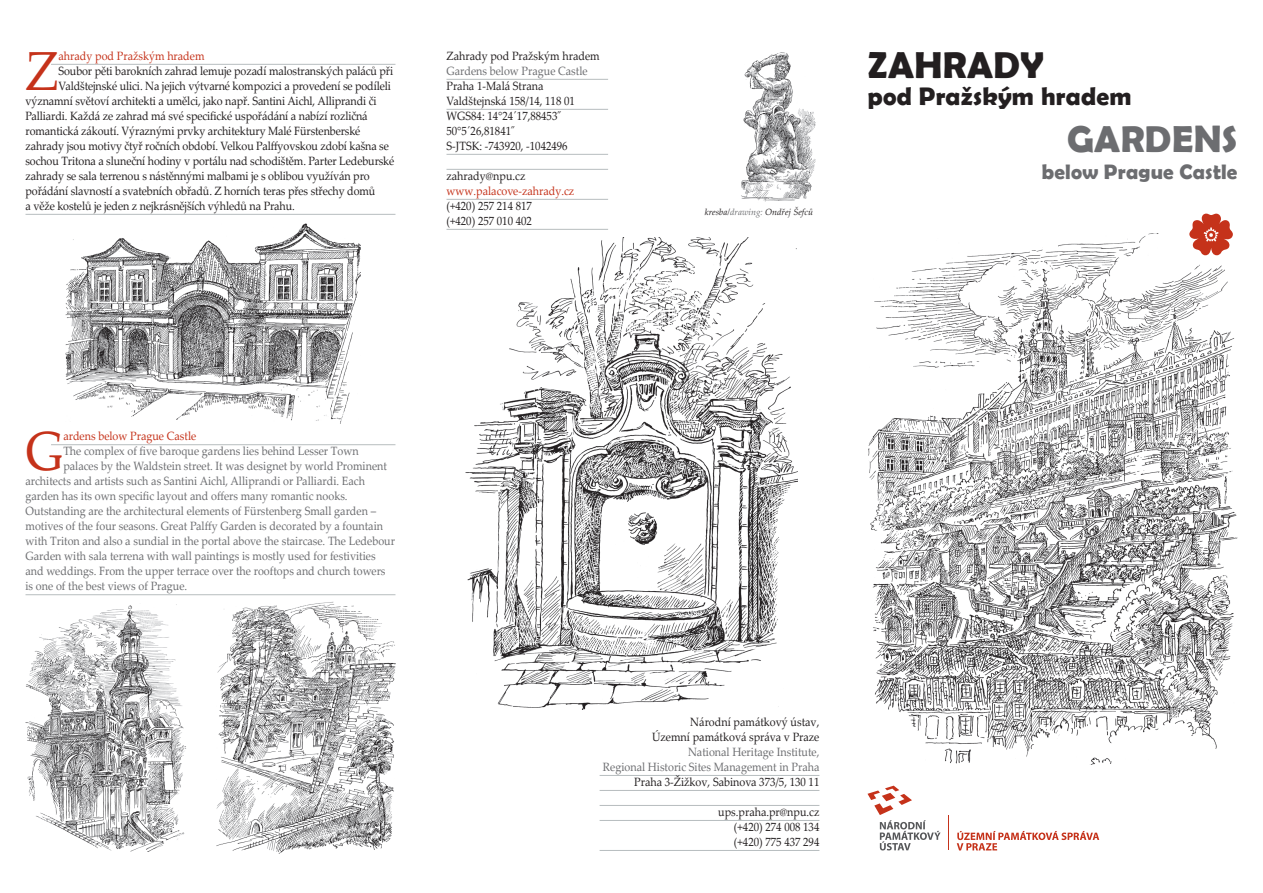
<style>
.page{position:relative;width:1263px;height:893px;background:#fff}
.page>*{position:absolute;margin:0;border:0;box-sizing:border-box;transform-origin:0 0}
.t1{font:55.05px "Palatino Linotype";color:#c5321a;scale:.9 1}
.t2{font:700 37.5px "Berlin Sans FB Demi";letter-spacing:.01em;color:#231f20}
.t3{font:700 37.5px "Berlin Sans FB Demi";letter-spacing:.01em;color:#6c6d70}
.t4{font:700 25.5px "Berlin Sans FB Demi";letter-spacing:.01em;color:#231f20}
.t5{font:700 21px "Berlin Sans FB Demi";letter-spacing:.01em;color:#6c6d70}
.t6{font:12px/15px "Palatino Linotype";letter-spacing:-.01em;color:#231f20;scale:.9 1}
.t7{font:12px/15px "Palatino Linotype";color:#6c6d70;text-align:right;scale:.9 1}
.t8{font:12px "Palatino Linotype";color:#c5321a;scale:.9 1}
.t9{font:italic 9px "Palatino Linotype";color:#231f20}
.s1{color:#6c6d70}
</style>
<div class="page">
<img style="left:465px;top:237px;width:332px;height:472px">
<img style="left:65px;top:223px;width:296px;height:200px">
<img style="left:868px;top:234px;width:369px;height:530px">
<hr style="left:51px;top:64px;width:344px;height:1px;background:#b7bdbf">
<hr style="left:26px;top:214px;width:369px;height:1px;background:#b7bdbf">
<hr style="left:51px;top:444px;width:344px;height:1px;background:#b7bdbf">
<hr style="left:26px;top:594px;width:369px;height:1px;background:#b7bdbf">
<hr style="left:446px;top:79px;width:162px;height:1px;background:#b7bdbf">
<hr style="left:446px;top:109px;width:162px;height:1px;background:#b7bdbf">
<hr style="left:446px;top:154px;width:162px;height:1px;background:#b7bdbf">
<hr style="left:446px;top:169px;width:162px;height:1px;background:#b7bdbf">
<hr style="left:446px;top:199px;width:162px;height:1px;background:#b7bdbf">
<hr style="left:446px;top:229px;width:162px;height:1px;background:#b7bdbf">
<hr style="left:600px;top:775px;width:219px;height:1px;background:#b7bdbf">
<hr style="left:600px;top:790px;width:219px;height:1px;background:#b7bdbf">
<hr style="left:600px;top:805px;width:219px;height:1px;background:#b7bdbf">
<hr style="left:600px;top:820px;width:219px;height:1px;background:#b7bdbf">
<hr style="left:600px;top:850px;width:219px;height:1px;background:#b7bdbf">
<img style="left:25px;top:604px;width:161px;height:247px">
<img style="left:217px;top:601px;width:178px;height:253px">
<img style="left:741px;top:52px;width:75px;height:150px">
<svg style="left:867px;top:786px;width:73px;height:64px"></svg>
<svg style="left:957px;top:831px;width:142px;height:19px"></svg>
<hr style="left:948px;top:816px;width:1px;height:34px;background:#c5321a">
<svg style="left:1189px;top:234px;width:44px;height:21px"></svg>
<p class="t8" style="left:59px;top:47px;width:164px">ahrady pod Pražským hradem</p>
<p class="t6" style="left:59px;top:63px;width:373px">Soubor pěti barokních zahrad lemuje pozadí malostranských paláců při</p>
<p class="t6" style="left:59px;top:78px;width:371px">Valdštejnské ulici. Na jejich výtvarné kompozici a provedení se podíleli</p>
<p class="t6" style="left:26px;top:93px;width:392px">významní světoví architekti a umělci, jako např. Santini Aichl, Alliprandi či</p>
<p class="t6" style="left:26px;top:108px;width:382px">Palliardi. Každá ze zahrad má své specifické uspořádání a nabízí rozličná</p>
<p class="t6" style="left:26px;top:123px;width:374px">romantická zákoutí. Výraznými prvky architektury Malé Fürstenberské</p>
<p class="t6" style="left:26px;top:138px;width:405px">zahrady jsou motivy čtyř ročních období. Velkou Palffyovskou zdobí kašna se</p>
<p class="t6" style="left:26px;top:153px;width:411px">sochou Tritona a sluneční hodiny v portálu nad schodištěm. Parter Ledeburské</p>
<p class="t6" style="left:26px;top:168px;width:384px">zahrady se sala terrenou s nástěnnými malbami je s oblibou využíván pro</p>
<p class="t6" style="left:26px;top:183px;width:390px">pořádání slavností a svatebních obřadů. Z horních teras přes střechy domů</p>
<p class="t6" style="left:26px;top:198px;width:301px">a věže kostelů je jeden z nejkrásnějších výhledů na Prahu.</p>
<h1 class="t1" style="left:26px;top:32px;width:38px">Z</h1>
<p class="t6" style="left:446px;top:48px;width:172px">Zahrady pod Pražským hradem</p>
<p class="t7" style="left:446px;top:63px;width:158px">Gardens below Prague Castle</p>
<p class="t6" style="left:446px;top:78px;width:144px">Praha 1-Malá Strana<br>Valdštejnská 158/14, 118 01<br>WGS84: 14°24´17,88453˝<br>50°5´26,81841˝<br>S-JTSK: -743920, -1042496</p>
<p class="t6" style="left:446px;top:168px;width:89px">zahrady@npu.cz</p>
<p class="t8" style="left:446px;top:182px;width:143px">www.palacove-zahrady.cz</p>
<p class="t6" style="left:446px;top:198px;width:96px">(+420) 257 214 817 (+420) 257 010 402</p>
<p class="t9" style="left:705px;top:205px;width:110px">kresba/<span class="s1">drawing:</span> Ondřej Šefců</p>
<h2 class="t2" style="left:867px;top:44px;width:178px">ZAHRADY</h2>
<h3 class="t4" style="left:867px;top:82px;width:266px">pod Pražským hradem</h3>
<h2 class="t3" style="left:1067px;top:117px;width:172px">GARDENS</h2>
<h3 class="t5" style="left:1042px;top:159px;width:197px">below Prague Castle</h3>
<h1 class="t1" style="left:26px;top:412px;width:44px">G</h1>
<p class="t8" style="left:63px;top:428px;width:149px">ardens below Prague Castle</p>
<p class="t7" style="left:63px;top:443px;width:330px">The complex of five baroque gardens lies behind Lesser Town</p>
<p class="t7" style="left:63px;top:458px;width:361px">palaces by the Waldstein street. It was designet by world Prominent</p>
<p class="t7" style="left:26px;top:473px;width:379px">architects and artists such as Santini Aichl, Alliprandi or Palliardi. Each</p>
<p class="t7" style="left:26px;top:488px;width:359px">garden has its own specific layout and offers many romantic nooks.</p>
<p class="t7" style="left:26px;top:503px;width:391px">Outstanding are the architectural elements of Fürstenberg Small garden –</p>
<p class="t7" style="left:26px;top:518px;width:399px">motives of the four seasons. Great Palffy Garden is decorated by a fountain</p>
<p class="t7" style="left:26px;top:533px;width:412px">with Triton and also a sundial in the portal above the staircase. The Ledebour</p>
<p class="t7" style="left:26px;top:548px;width:391px">Garden with sala terrena with wall paintings is mostly used for festivities</p>
<p class="t7" style="left:26px;top:563px;width:401px">and weddings. From the upper terrace over the rooftops and church towers</p>
<p class="t7" style="left:26px;top:578px;width:181px">is one of the best views of Prague.</p>
<p class="t6" style="left:652px;top:714px;width:187px;text-align:right">Národní památkový ústav,<br>Územní památková správa v Praze</p>
<p class="t7" style="left:603px;top:744px;width:242px">National Heritage Institute,<br>Regional Historic Sites Management in Praha</p>
<p class="t6" style="left:634px;top:774px;width:207px">Praha 3-Žižkov, Sabinova 373/5, 130 11</p>
<p class="t6" style="left:734px;top:804px;width:97px;text-align:justify;text-indent:-16px">ups.praha.pr@npu.cz (+420) 274 008 134 (+420) 775 437 294</p>
</div>
